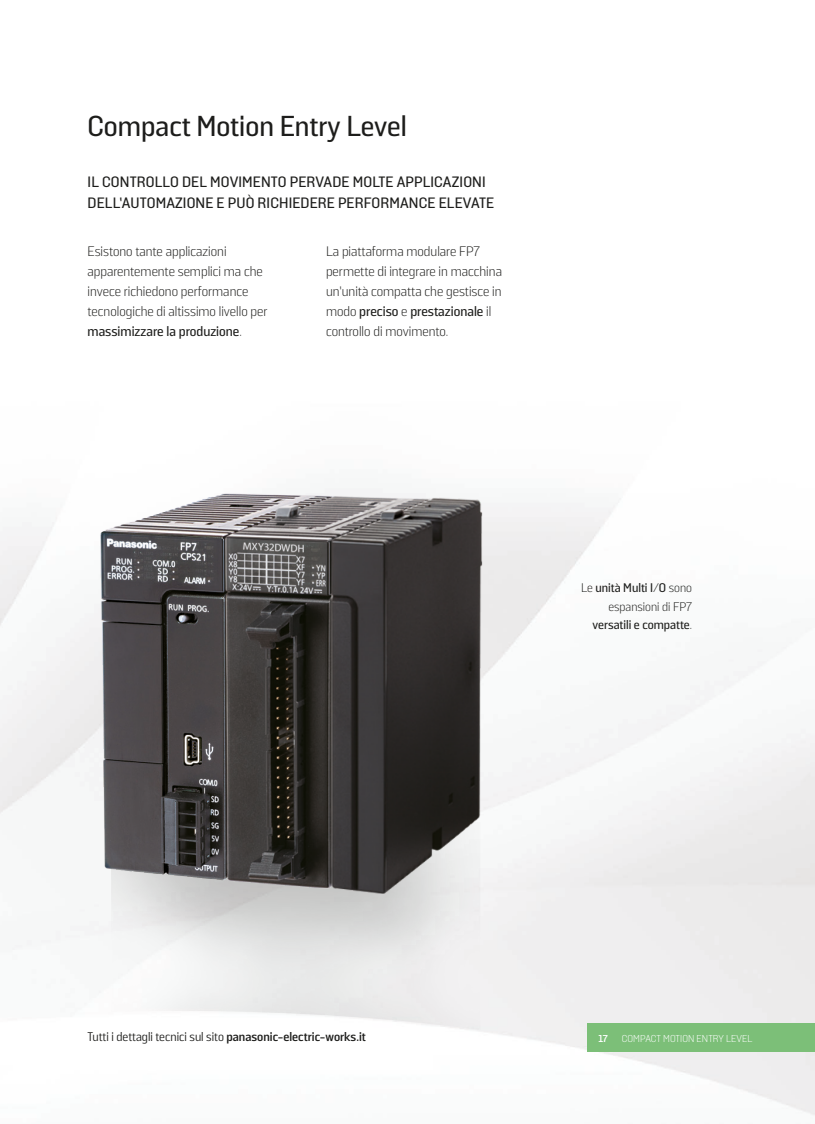
<style>
.page{position:relative;width:815px;height:1124px;background:#fff}
.page>*{position:absolute;margin:0;border:0;box-sizing:border-box;transform-origin:0 0}
.t1{font:500 28.75px "Solido";color:#1d1d1b}
.t2{font:500 15px "Solido";letter-spacing:.01em;color:#1d1d1b}
.t3{font:300 13.75px/20px "Solido";color:#1d1d1b}
.t4{font:500 13.75px "Solido";color:#1d1d1b}
.t5{font:12.5px "Solido";color:#1d1d1b}
.t6{font:500 12.5px "Solido";color:#1d1d1b}
.t7{font:300 12.5px "Solido";color:#1d1d1b}
.t8{font:300 10px "Solido";letter-spacing:.01em;color:#fff}
.t9{font:700 10px "Solido";color:#fff}
.s1{font-weight:500}
.s2{font-weight:300}
.s3{font-weight:700}
</style>
<div class="page">
<div style="left:588px;top:1023px;width:227px;height:28px;background:#7cbf78"></div>
<img style="left:70px;top:464px;width:444px;height:659px">
<p class="t1" style="left:88px;top:109px;width:321px">Compact Motion Entry Level</p>
<p class="t2" style="left:88px;top:173px;width:400px">IL CONTROLLO DEL MOVIMENTO PERVADE MOLTE APPLICAZIONI</p>
<p class="t2" style="left:88px;top:194px;width:408px">DELL’AUTOMAZIONE E PUÒ RICHIEDERE PERFORMANCE ELEVATE</p>
<p class="t3" style="left:88px;top:242px;width:141px">Esistono tante applicazioni</p>
<p class="t3" style="left:88px;top:262px;width:177px">apparentemente semplici ma che</p>
<p class="t3" style="left:88px;top:282px;width:162px">invece richiedono performance</p>
<p class="t3" style="left:88px;top:302px;width:182px">tecnologiche di altissimo livello per <span class="s1">massimizzare la produzione</span>.</p>
<p class="t3" style="left:326px;top:242px;width:156px">La piattaforma modulare FP7</p>
<p class="t3" style="left:326px;top:262px;width:178px">permette di integrare in macchina</p>
<p class="t3" style="left:326px;top:282px;width:177px">un’unità compatta che gestisce in</p>
<p class="t4" style="left:326px;top:303px;width:167px"><span class="s2">modo</span> preciso <span class="s2">e</span> prestazionale <span class="s2">il</span></p>
<p class="t3" style="left:326px;top:322px;width:124px">controllo di movimento.</p>
<p class="t6" style="left:581px;top:580px;width:112px"><span class="s2">Le</span> unità Multi I/O <span class="s2">sono</span></p>
<p class="t7" style="left:608px;top:599px;width:85px">espansioni di FP7</p>
<p class="t6" style="left:593px;top:617px;width:101px">versatili e compatte<span class="s2">.</span></p>
<p class="t5" style="left:88px;top:1029px;width:280px">Tutti i dettagli tecnici sul sito <span class="s3">panasonic-electric-works.it</span></p>
<p class="t9" style="left:598px;top:1032px;width:11px">17</p>
<p class="t8" style="left:622px;top:1032px;width:132px">COMPACT MOTION ENTRY LEVEL</p>
</div>
